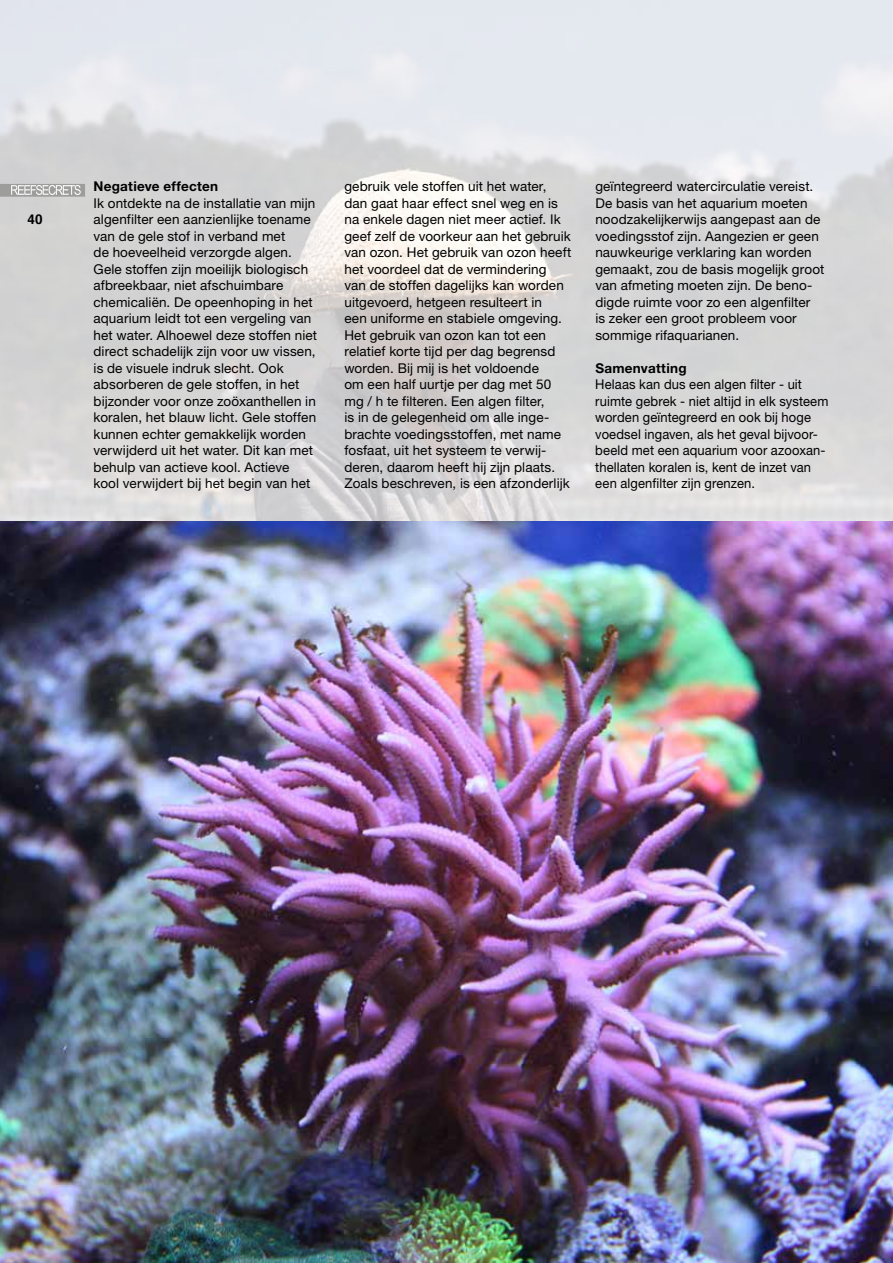
<style>
.page{position:relative;width:893px;height:1263px;background:#fff}
.page>*{position:absolute;margin:0;border:0;box-sizing:border-box;transform-origin:0 0}
.t1{font:13.5px/16.5px "Helvetica Neue LT Std";letter-spacing:.01em;color:#000}
.t2{font:13.5px/16.5px "Helvetica Neue LT Std";letter-spacing:.01em;color:#000;scale:.96 1}
.t3{font:700 13.5px "Helvetica Neue LT Std";letter-spacing:.02em;color:#000}
.t4{font:700 13.5px "Helvetica";color:#000}
</style>
<div class="page">
<img style="left:0;top:0;width:893px;height:521px">
<div style="left:0;top:184px;width:85px;height:13px;background:#9d9d9c"></div>
<svg style="left:11px;top:185px;width:70px;height:10px"></svg>
<img style="left:0;top:521px;width:893px;height:742px">
<p class="t4" style="left:28px;top:211px;width:17px">40</p>
<p class="t3" style="left:94px;top:178px;width:126px">Negatieve effecten</p>
<p class="t1" style="left:94px;top:195px;width:225px">Ik ontdekte na de installatie van mijn algenfilter een aanzienlijke toename van de gele stof in verband met<br>de hoeveelheid verzorgde algen.<br>Gele stoffen zijn moeilijk biologisch afbreekbaar, niet afschuimbare chemicaliën. De opeenhoping in het aquarium leidt tot een vergeling van het water. Alhoewel deze stoffen niet direct schadelijk zijn voor uw vissen, is de visuele indruk slecht. Ook absorberen de gele stoffen, in het bijzonder voor onze zoöxanthellen in koralen, het blauw licht. Gele stoffen kunnen echter gemakkelijk worden verwijderd uit het water. Dit kan met behulp van actieve kool. Actieve kool verwijdert bij het begin van het</p>
<p class="t1" style="left:344px;top:178px;width:228px">gebruik vele stoffen uit het water, dan gaat haar effect snel weg en is na enkele dagen niet meer actief. Ik geef zelf de voorkeur aan het gebruik van ozon. Het gebruik van ozon heeft het voordeel dat de vermindering van de stoffen dagelijks kan worden uitgevoerd, hetgeen resulteert in<br>een uniforme en stabiele omgeving.<br>Het gebruik van ozon kan tot een relatief korte tijd per dag begrensd worden. Bij mij is het voldoende<br>om een half uurtje per dag met 50 mg / h te filteren. Een algen filter,<br>is in de gelegenheid om alle inge&shy;brachte voedingsstoffen, met name fosfaat, uit het systeem te verwij&shy;deren, daarom heeft hij zijn plaats.<br>Zoals beschreven, is een afzonderlijk</p>
<p class="t1" style="left:595px;top:178px;width:231px">geïntegreerd watercirculatie vereist.<br>De basis van het aquarium moeten noodzakelijkerwijs aangepast aan de voedingsstof zijn. Aangezien er geen nauwkeurige verklaring kan worden gemaakt, zou de basis mogelijk groot van afmeting moeten zijn. De beno&shy;digde ruimte voor zo een algenfilter<br>is zeker een groot probleem voor sommige rifaquarianen.</p>
<p class="t3" style="left:595px;top:360px;width:93px">Samenvatting</p>
<p class="t2" style="left:595px;top:376px;width:244px">Helaas kan dus een algen filter - uit ruimte gebrek - niet altijd in elk systeem worden geïntegreerd en ook bij hoge voedsel ingaven, als het geval bijvoor&shy;beeld met een aquarium voor azooxan&shy;thellaten koralen is, kent de inzet van een algenfilter zijn grenzen.</p>
</div>
